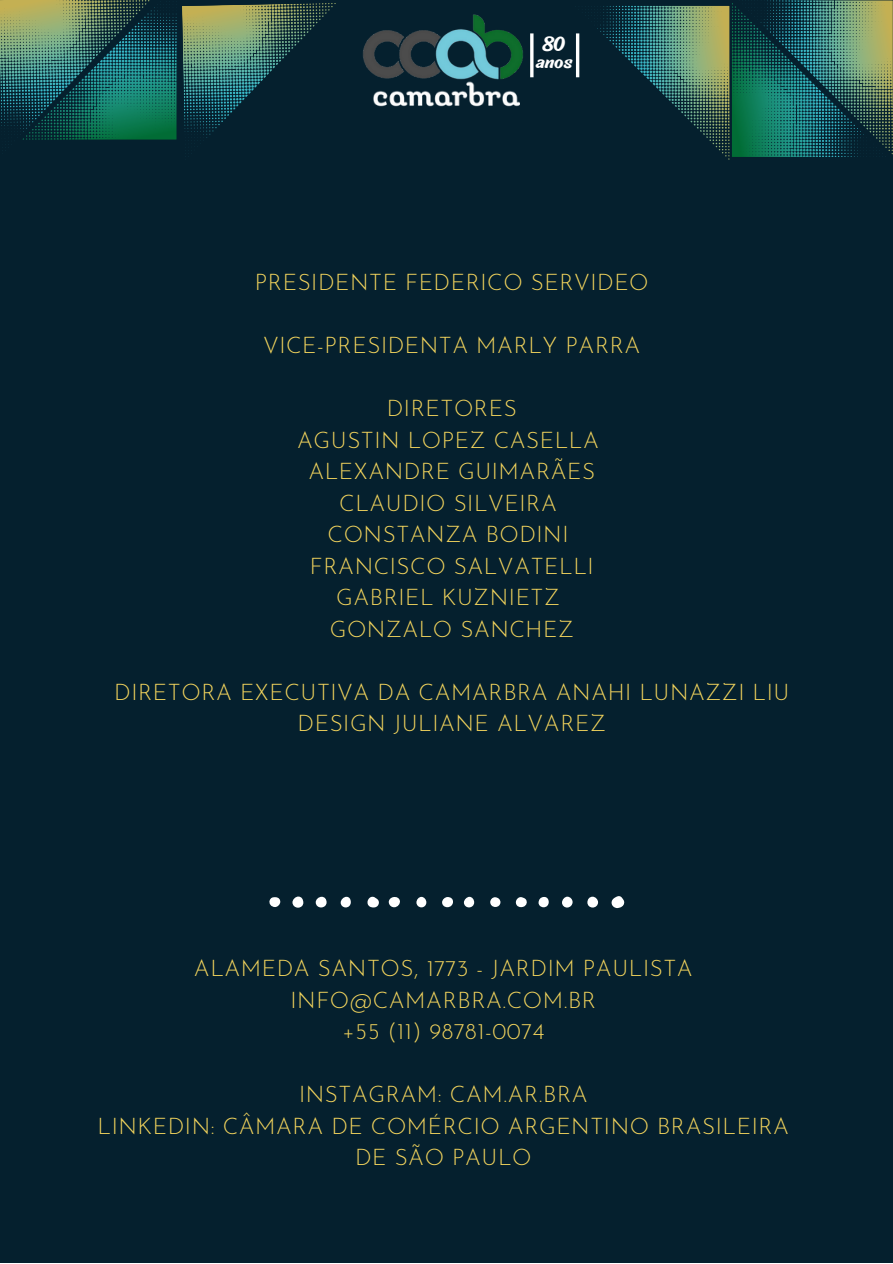
<style>
.page{position:relative;width:893px;height:1264px;background:#fff}
.page>*{position:absolute;margin:0;border:0;box-sizing:border-box;transform-origin:0 0}
.t1{font:22.65px "Michegar";color:#fff}
.t2{font:300 22.5px/31.5px "Josefin Sans";letter-spacing:.025em;color:#f4d55d;text-align:center}
.t3{font:20.1px "Michegar";color:#fff}
</style>
<div class="page">
<div style="left:0;top:0;width:892px;height:1262px;background:#05202e"></div>
<svg style="left:611px;top:896px;width:13px;height:12px"></svg>
<svg style="left:367px;top:896px;width:12px;height:11px"></svg>
<div style="left:292px;top:896px;width:11px;height:11px;background:#fff;border-radius:50%"></div>
<div style="left:316px;top:896px;width:10px;height:11px;background:#fff;border-radius:50%"></div>
<div style="left:587px;top:896px;width:11px;height:11px;background:#fff;border-radius:50%"></div>
<svg style="left:388px;top:897px;width:12px;height:10px"></svg>
<div style="left:562px;top:896px;width:10px;height:11px;background:#fff;border-radius:50%"></div>
<div style="left:442px;top:897px;width:11px;height:10px;background:#fff;border-radius:50%"></div>
<svg style="left:515px;top:897px;width:12px;height:10px"></svg>
<svg style="left:340px;top:896px;width:11px;height:11px"></svg>
<svg style="left:269px;top:897px;width:11px;height:10px"></svg>
<div style="left:464px;top:896px;width:10px;height:11px;background:#fff;border-radius:50%"></div>
<svg style="left:538px;top:896px;width:10px;height:11px"></svg>
<svg style="left:416px;top:896px;width:10px;height:11px"></svg>
<div style="left:490px;top:897px;width:10px;height:10px;background:#fff;border-radius:50%"></div>
<svg style="left:0;top:0;width:336px;height:140px"></svg>
<svg style="left:576px;top:0;width:316px;height:160px"></svg>
<img style="left:363px;top:14px;width:160px;height:62px">
<img style="left:373px;top:76px;width:146px;height:31px">
<hr style="left:530px;top:33px;width:3px;height:44px;background:#fff">
<hr style="left:576px;top:33px;width:3px;height:44px;background:#fff">
<p class="t1" style="left:544px;top:34px;width:23px">80</p>
<p class="t3" style="left:537px;top:53px;width:38px">anos</p>
<p class="t2" style="left:255px;top:269px;width:395px">PRESIDENTE FEDERICO SERVIDEO</p>
<p class="t2" style="left:263px;top:332px;width:379px">VICE-PRESIDENTA MARLY PARRA</p>
<p class="t2" style="left:387px;top:395px;width:131px">DIRETORES</p>
<p class="t2" style="left:297px;top:426px;width:303px">AGUSTIN LOPEZ CASELLA</p>
<p class="t2" style="left:308px;top:458px;width:288px">ALEXANDRE GUIMARÃES</p>
<p class="t2" style="left:339px;top:489px;width:219px">CLAUDIO SILVEIRA</p>
<p class="t2" style="left:327px;top:521px;width:242px">CONSTANZA BODINI</p>
<p class="t2" style="left:310px;top:552px;width:285px">FRANCISCO SALVATELLI</p>
<p class="t2" style="left:336px;top:584px;width:225px">GABRIEL KUZNIETZ</p>
<p class="t2" style="left:330px;top:615px;width:245px">GONZALO SANCHEZ</p>
<p class="t2" style="left:114px;top:678px;width:676px">DIRETORA EXECUTIVA DA CAMARBRA ANAHI LUNAZZI LIU</p>
<p class="t2" style="left:297px;top:710px;width:310px">DESIGN JULIANE ALVAREZ</p>
<p class="t2" style="left:194px;top:954px;width:500px">ALAMEDA SANTOS, 1773 - JARDIM PAULISTA</p>
<p class="t2" style="left:290px;top:986px;width:307px">INFO@CAMARBRA.COM.BR</p>
<p class="t2" style="left:342px;top:1017px;width:203px">+55 (11) 98781-0074</p>
<p class="t2" style="left:299px;top:1080px;width:290px">INSTAGRAM: CAM.AR.BRA</p>
<p class="t2" style="left:98px;top:1112px;width:693px">LINKEDIN: CÂMARA DE COMÉRCIO ARGENTINO BRASILEIRA<br>DE SÃO PAULO</p>
</div>
